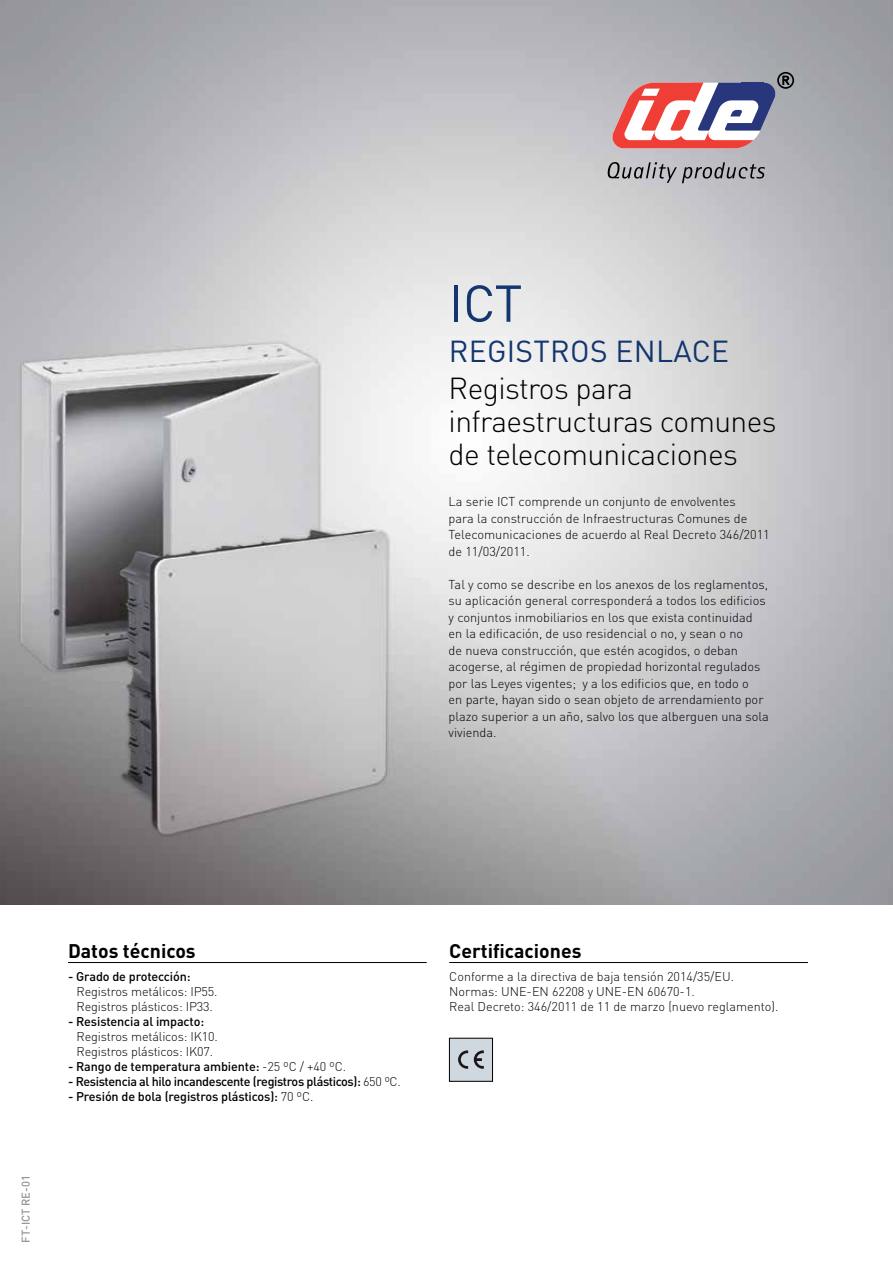
<style>
.page{position:relative;width:893px;height:1263px;background:#fff}
.page>*{position:absolute;margin:0;border:0;box-sizing:border-box;transform-origin:0 0}
.t1{font:51px "DIN Pro";color:#12366d}
.t2{font:300 30px/33px "DIN Pro";letter-spacing:-.02em;color:#000}
.t3{font:30px "DIN Pro";letter-spacing:.01em;color:#12366d}
.t4{font:700 19.5px "DIN Pro";color:#000}
.t5{font:300 12.75px/16.5px "DIN Pro";color:#000}
.t6{font:300 12.6px/15px "DIN Pro";letter-spacing:-.01em;color:#000}
.t7{font:500 12.6px "DIN Pro";letter-spacing:-.01em;color:#000}
.t8{font:500 12.6px "DIN Pro";letter-spacing:-.03em;color:#000}
.t9{font:500 11.25px "DIN Pro";color:#939598}
.s1{font-weight:300}
</style>
<div class="page">
<hr style="left:68px;top:962px;width:359px;height:1px;background:#000">
<hr style="left:449px;top:962px;width:359px;height:1px;background:#000">
<div style="left:449px;top:1038px;width:43px;height:43px;background:#ced8de"></div>
<div style="left:449px;top:1038px;width:44px;height:43px;border:1px solid #000"></div>
<svg style="left:458px;top:1050px;width:10px;height:19px"></svg>
<svg style="left:474px;top:1050px;width:10px;height:19px"></svg>
<img style="left:0;top:0;width:893px;height:904px">
<svg style="left:612px;top:83px;width:163px;height:65px"></svg>
<svg style="left:608px;top:162px;width:157px;height:21px;background:#9d9ca1"></svg>
<svg style="left:782px;top:75px;width:8px;height:10px"></svg>
<div style="left:777px;top:72px;width:17px;height:17px;border:2px solid #000;border-radius:50%"></div>
<h1 class="t1" style="left:449px;top:269px;width:75px">ICT</h1>
<h2 class="t3" style="left:449px;top:331px;width:282px">REGISTROS ENLACE</h2>
<h2 class="t2" style="left:449px;top:371px;width:330px">Registros para infraestructuras comunes de telecomunicaciones</h2>
<p class="t5" style="left:449px;top:493px;width:323px">La serie ICT comprende un conjunto de envolventes<br>para la construcción de Infraestructuras Comunes de Telecomunicaciones de acuerdo al Real Decreto 346/2011 de 11/03/2011.</p>
<p class="t5" style="left:449px;top:575px;width:322px">Tal y como se describe en los anexos de los reglamentos, su aplicación general corresponderá a todos los edificios y conjuntos inmobiliarios en los que exista continuidad en la edificación, de uso residencial o no, y sean o no<br>de nueva construcción, que estén acogidos, o deban acogerse, al régimen de propiedad horizontal regulados por las Leyes vigentes; y a los edificios que, en todo o<br>en parte, hayan sido o sean objeto de arrendamiento por plazo superior a un año, salvo los que alberguen una sola vivienda.</p>
<p class="t9" style="left:18px;top:1243px;width:69px;rotate:-90deg">FT-ICT RE-01</p>
<h3 class="t4" style="left:68px;top:937px;width:129px">Datos técnicos</h3>
<p class="t7" style="left:68px;top:968px;width:124px">- Grado de protección:</p>
<p class="t6" style="left:77px;top:984px;width:143px">Registros metálicos: IP55.<br>Registros plásticos: IP33.</p>
<p class="t7" style="left:68px;top:1013px;width:138px">- Resistencia al impacto:</p>
<p class="t6" style="left:77px;top:1029px;width:143px">Registros metálicos: IK10.<br>Registros plásticos: IK07.</p>
<p class="t7" style="left:68px;top:1058px;width:280px">- Rango de temperatura ambiente: <span class="s1">-25 ºC / +40 ºC.</span></p>
<p class="t8" style="left:68px;top:1073px;width:334px">- Resistencia al hilo incandescente (registros plásticos): <span class="s1">650 ºC.</span></p>
<p class="t7" style="left:68px;top:1088px;width:247px">- Presión de bola (registros plásticos): <span class="s1">70 ºC.</span></p>
<h3 class="t4" style="left:449px;top:937px;width:134px">Certificaciones</h3>
<p class="t6" style="left:449px;top:969px;width:331px">Conforme a la directiva de baja tensión 2014/35/EU.<br>Normas: UNE-EN 62208 y UNE-EN 60670-1.<br>Real Decreto: 346/2011 de 11 de marzo (nuevo reglamento).</p>
</div>
